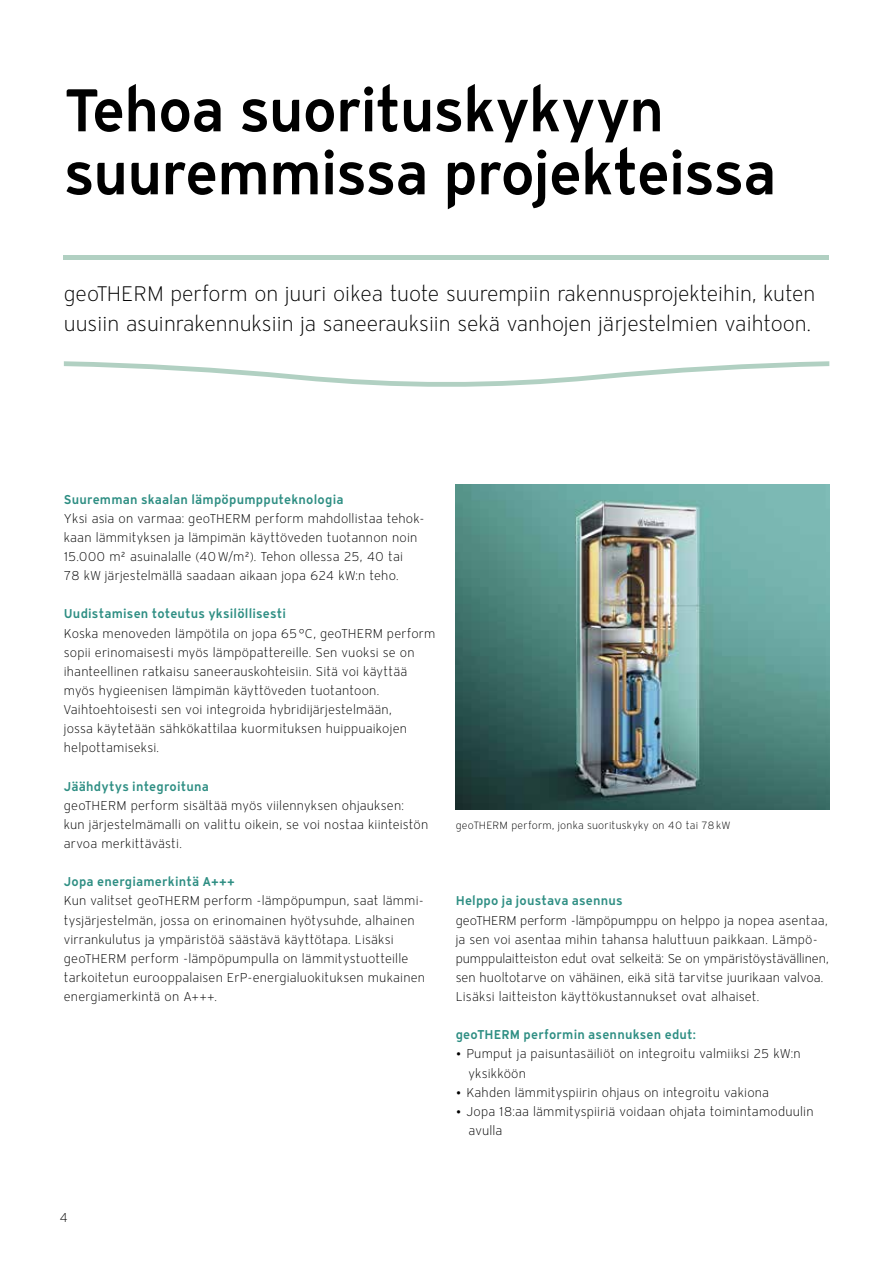
<style>
.page{position:relative;width:893px;height:1263px;background:#fff}
.page>*{position:absolute;margin:0;border:0;box-sizing:border-box;transform-origin:0 0}
.t1{font:600 60px/63px "Vaillant 16";letter-spacing:-.02em;color:#000}
.t2{font:300 21px/30px "Vaillant 16";color:#000}
.t3{font:300 12.75px/19.2px "Vaillant 16";letter-spacing:.01em;color:#000}
.t4{font:600 12.75px "Vaillant 16";letter-spacing:.015em;color:#2e8e83}
.t5{font:300 12.75px "Vaillant 13";color:#000}
.t6{font:300 10.5px "Vaillant 16";letter-spacing:.02em;color:#000}
</style>
<div class="page">
<img style="left:456px;top:485px;width:373px;height:325px">
<svg style="left:64px;top:361px;width:765px;height:26px"></svg>
<hr style="left:64px;top:255px;width:765px;height:4px;background:#b1d0c2">
<h1 class="t1" style="left:64px;top:77px;width:714px">Tehoa suorituskykyyn suuremmissa projekteissa</h1>
<h2 class="t2" style="left:64px;top:278px;width:753px">geoTHERM perform on juuri oikea tuote suurempiin rakennusprojekteihin, kuten uusiin asuinrakennuksiin ja saneerauksiin sekä vanhojen järjestelmien vaihtoon.</h2>
<p class="t4" style="left:64px;top:491px;width:281px">Suuremman skaalan lämpöpumpputeknologia</p>
<p class="t3" style="left:64px;top:509px;width:362px">Yksi asia on varmaa: geoTHERM perform mahdollistaa tehok&shy;kaan lämmityksen ja lämpimän käyttöveden tuotannon noin 15.000 m² asuinalalle (40W/m²). Tehon ollessa 25, 40 tai<br>78 kW järjestelmällä saadaan aikaan jopa 624 kW:n teho.</p>
<p class="t4" style="left:64px;top:605px;width:224px">Uudistamisen toteutus yksilöllisesti</p>
<p class="t3" style="left:64px;top:623px;width:373px">Koska menoveden lämpötila on jopa 65°C, geoTHERM perform sopii erinomaisesti myös lämpöpattereille. Sen vuoksi se on ihanteellinen ratkaisu saneerauskohteisiin. Sitä voi käyttää myös hygieenisen lämpimän käyttöveden tuotantoon.<br>Vaihtoehtoisesti sen voi integroida hybridijärjestelmään,<br>jossa käytetään sähkökattilaa kuormituksen huippuaikojen helpottamiseksi.</p>
<p class="t4" style="left:64px;top:777px;width:147px">Jäähdytys integroituna</p>
<p class="t3" style="left:64px;top:795px;width:366px">geoTHERM perform sisältää myös viilennyksen ohjauksen:<br>kun järjestelmämalli on valittu oikein, se voi nostaa kiinteistön arvoa merkittävästi.</p>
<p class="t4" style="left:64px;top:873px;width:172px">Jopa energiamerkintä A+++</p>
<p class="t3" style="left:64px;top:891px;width:363px">Kun valitset geoTHERM perform -lämpöpumpun, saat lämmi&shy;tysjärjestelmän, jossa on erinomainen hyötysuhde, alhainen virrankulutus ja ympäristöä säästävä käyttötapa. Lisäksi geoTHERM perform -lämpöpumpulla on lämmitystuotteille tarkoitetun eurooppalaisen ErP-energialuokituksen mukainen energiamerkintä on A+++.</p>
<p class="t4" style="left:456px;top:892px;width:169px">Helppo ja joustava asennus</p>
<p class="t6" style="left:456px;top:818px;width:276px">geoTHERM perform, jonka suorituskyky on 40 tai 78kW</p>
<p class="t3" style="left:456px;top:910px;width:375px">geoTHERM perform -lämpöpumppu on helppo ja nopea asentaa, ja sen voi asentaa mihin tahansa haluttuun paikkaan. Lämpö&shy;pumppulaitteiston edut ovat selkeitä: Se on ympäristöystävällinen, sen huoltotarve on vähäinen, eikä sitä tarvitse juurikaan valvoa.<br>Lisäksi laitteiston käyttökustannukset ovat alhaiset.</p>
<p class="t4" style="left:456px;top:1026px;width:242px">geoTHERM performin asennuksen edut:</p>
<p class="t3" style="left:468px;top:1044px;width:334px;text-indent:-13px">• Pumput ja paisuntasäiliöt on integroitu valmiiksi 25 kW:n yksikköön</p>
<p class="t3" style="left:456px;top:1082px;width:315px">• Kahden lämmityspiirin ohjaus on integroitu vakiona</p>
<p class="t3" style="left:468px;top:1101px;width:347px;text-indent:-13px">• Jopa 18:aa lämmityspiiriä voidaan ohjata toimintamoduulin avulla</p>
<p class="t5" style="left:60px;top:1209px;width:10px">4</p>
</div>
